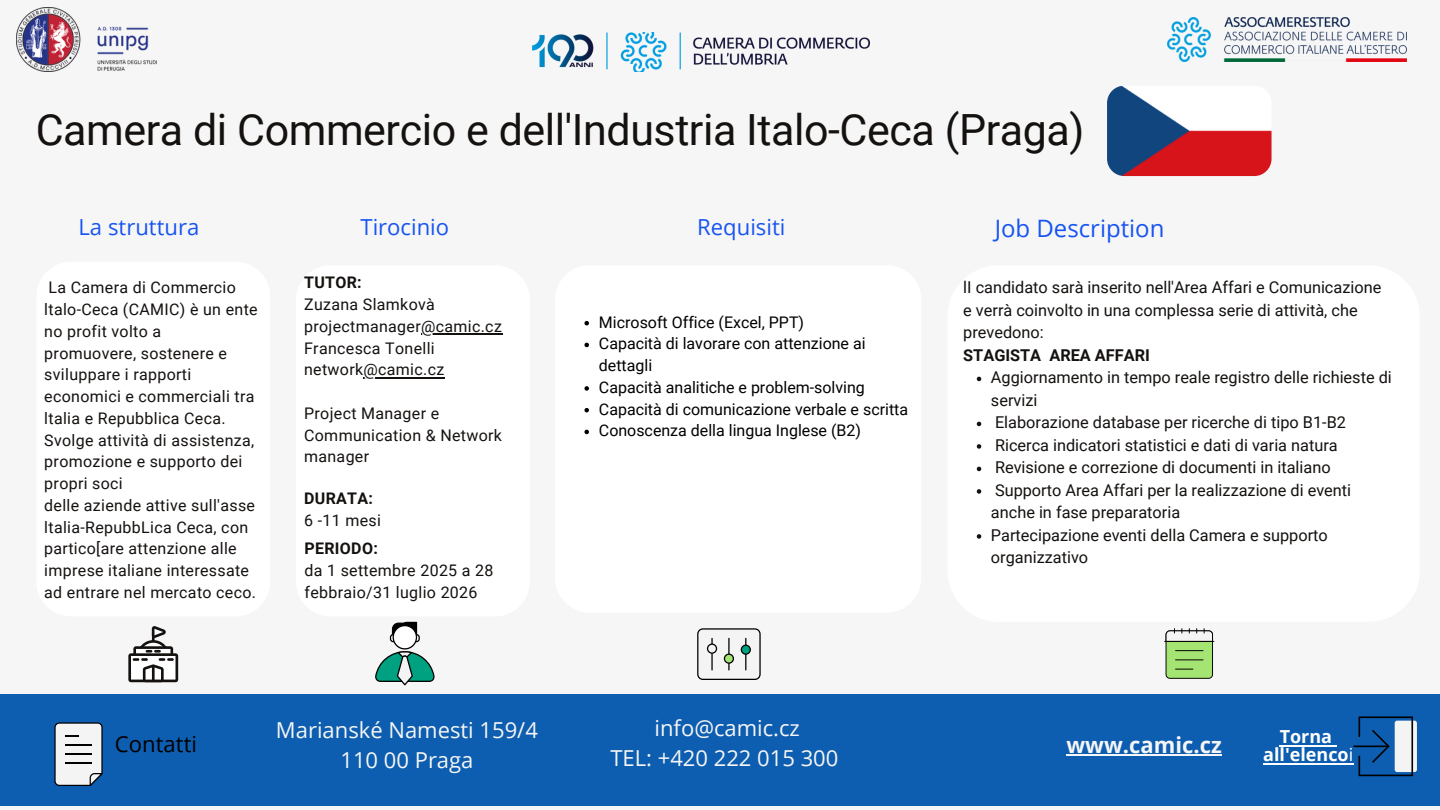
<style>
.page{position:relative;width:1440px;height:810px;background:#f6f6f6}
.page>*{position:absolute;margin:0;border:0;box-sizing:border-box;transform-origin:0 0}
.t1{font:43px "Roboto";letter-spacing:-.01em;color:#14110f}
.t2{font:24px "Open Sans";color:#1754f1}
.t3{font:22.1px "Open Sans";color:#1754f1}
.t4{font:22.1px "Open Sans";color:#000}
.t5{font:22px/30.8px "Open Sans";color:#f6f6f6;text-align:center}
.t6{font:700 22px "Open Sans";color:#f6f6f6}
.t7{font:700 18px/18px "Open Sans";color:#fff;text-align:center}
.t8{font:16.3px/22.5px "Roboto";color:#14110f}
.t9{font:16px/21.8px "Roboto";letter-spacing:.02em;color:#14110f}
.t10{font:16px/21.8px "Roboto";color:#000}
.t11{font:700 16px "Roboto";letter-spacing:.02em;color:#14110f}
.s1{font-weight:700}
.s2{font-weight:400}
</style>
<div class="page">
<div style="left:36px;top:262px;width:234px;height:354px;background:#fff;border-radius:34px"></div>
<div style="left:948px;top:265px;width:472px;height:357px;background:#fff;border-radius:51px"></div>
<div style="left:555px;top:265px;width:366px;height:348px;background:#fff;border-radius:34px"></div>
<div style="left:296px;top:265px;width:234px;height:351px;background:#fff;border-radius:34px"></div>
<div style="left:1px;top:694px;width:1439px;height:112px;background:#0d5eb0"></div>
<svg style="left:375px;top:622px;width:60px;height:63px"></svg>
<svg style="left:128px;top:626px;width:50px;height:56px"></svg>
<svg style="left:697px;top:628px;width:64px;height:52px"></svg>
<hr style="left:1164px;top:641px;width:50px;height:1px;background:#000">
<svg style="left:1166px;top:628px;width:47px;height:50px"></svg>
<svg style="left:54px;top:722px;width:48px;height:64px;background:#c7cacd"></svg>
<img style="left:1168px;top:18px;width:239px;height:43px">
<img style="left:17px;top:8px;width:139px;height:63px">
<div style="left:1395px;top:721px;width:22px;height:51px;background:linear-gradient(to bottom,#e9e9e9,#e9e9e9);border-radius:2px"></div>
<hr style="left:1353px;top:746px;width:36px;height:1px;background:#000">
<svg style="left:1359px;top:716px;width:54px;height:60px"></svg>
<hr style="left:1280px;top:745px;width:52px;height:1px;background:#fff">
<hr style="left:1263px;top:763px;width:86px;height:1px;background:#fff">
<img style="left:532px;top:32px;width:337px;height:39px">
<img style="left:1107px;top:86px;width:165px;height:90px;border-radius:17px">
<svg style="left:584px;top:321px;width:5px;height:4px"></svg>
<svg style="left:584px;top:343px;width:5px;height:4px"></svg>
<svg style="left:584px;top:386px;width:5px;height:5px"></svg>
<svg style="left:584px;top:408px;width:5px;height:4px"></svg>
<svg style="left:584px;top:430px;width:5px;height:4px"></svg>
<hr style="left:421px;top:333px;width:81px;height:2px;background:#14110f">
<hr style="left:364px;top:377px;width:81px;height:1px;background:#14110f">
<svg style="left:977px;top:377px;width:4px;height:4px"></svg>
<svg style="left:977px;top:422px;width:4px;height:4px"></svg>
<svg style="left:977px;top:444px;width:4px;height:5px"></svg>
<svg style="left:977px;top:467px;width:4px;height:4px"></svg>
<svg style="left:977px;top:489px;width:4px;height:5px"></svg>
<svg style="left:977px;top:534px;width:4px;height:5px"></svg>
<hr style="left:1066px;top:754px;width:156px;height:2px;background:#f6f6f6">
<h3 class="t1" style="left:36px;top:105px;width:1050px">Camera di Commercio e dell'Industria Italo-Ceca (Praga)</h3>
<p class="t3" style="left:79px;top:212px;width:122px">La struttura</p>
<p class="t3" style="left:360px;top:212px;width:90px">Tirocinio</p>
<h4 class="t3" style="left:697px;top:212px;width:90px">Requisiti</h4>
<p class="t2" style="left:995px;top:211px;width:171px">Job Description</p>
<h3 class="t9" style="left:44px;top:277px;width:215px">La Camera di Commercio ltalo-Ceca (CAMIC) è un ente no profit volto a</h3>
<p class="t9" style="left:44px;top:342px;width:212px">promuovere, sostenere e sviluppare i rapporti economici e commerciali tra ltalia e Repubblica Ceca.<br>Svolge attività di assistenza, promozione e supporto dei propri soci</p>
<p class="t9" style="left:44px;top:495px;width:212px">delle aziende attive sull'asse ltalia-RepubbLica Ceca, con partico[are attenzione alle</p>
<p class="t9" style="left:44px;top:560px;width:213px">imprese italiane interessate ad entrare nel mercato ceco.</p>
<p class="t11" style="left:304px;top:274px;width:59px">TUTOR:</p>
<p class="t9" style="left:304px;top:294px;width:132px">Zuzana Slamkovà</p>
<p class="t9" style="left:304px;top:316px;width:199px">projectmanager@camic.cz</p>
<p class="t9" style="left:304px;top:337px;width:132px">Francesca Tonelli</p>
<p class="t9" style="left:304px;top:359px;width:142px">network@camic.cz</p>
<p class="t9" style="left:304px;top:403px;width:137px">Project Manager e</p>
<p class="t9" style="left:304px;top:424px;width:199px">Communication &amp; Network manager</p>
<p class="t11" style="left:304px;top:489px;width:70px">DURATA:</p>
<p class="t9" style="left:304px;top:509px;width:78px">6 -11 mesi</p>
<p class="t11" style="left:304px;top:539px;width:75px">PERIODO:</p>
<p class="t9" style="left:304px;top:559px;width:190px">da 1 settembre 2025 a 28 febbraio/31 luglio 2026</p>
<p class="t10" style="left:599px;top:311px;width:207px">Microsoft Office (Excel, PPT)</p>
<p class="t10" style="left:599px;top:333px;width:268px">Capacità di lavorare con attenzione ai dettagli</p>
<h1 class="t10" style="left:599px;top:377px;width:268px">Capacità analitiche e problem-solving</h1>
<h3 class="t10" style="left:599px;top:398px;width:311px">Capacità di comunicazione verbale e scritta</h3>
<h3 class="t10" style="left:599px;top:420px;width:264px">Conoscenza della lingua Inglese (B2)</h3>
<p class="t4" style="left:115px;top:728px;width:84px">Contatti</p>
<p class="t5" style="left:276px;top:714px;width:263px">Marianské Namesti 159/4<br>110 00 Praga</p>
<p class="t5" style="left:610px;top:712px;width:230px">info@camic.cz<br>TEL: +420 222 015 300</p>
<p class="t8" style="left:963px;top:277px;width:420px">lI candidato sarà inserito nell'Area Affari e Comunicazione e verrà coinvolto in una complessa serie di attività, che prevedono:<br><span class="s1">STAGISTA AREA AFFARI</span></p>
<p class="t8" style="left:991px;top:367px;width:402px">Aggiornamento in tempo reale registro delle richieste di servizi</p>
<p class="t8" style="left:995px;top:412px;width:352px">Elaborazione database per ricerche di tipo B1-B2</p>
<p class="t8" style="left:995px;top:434px;width:344px">Ricerca indicatori statistici e dati di varia natura</p>
<p class="t8" style="left:995px;top:457px;width:337px">Revisione e correzione di documenti in italiano</p>
<p class="t8" style="left:991px;top:479px;width:362px">Supporto Area Affari per la realizzazione di eventi anche in fase preparatoria</p>
<p class="t8" style="left:991px;top:524px;width:338px">Partecipazione eventi della Camera e supporto organizzativo</p>
<p class="t6" style="left:1066px;top:729px;width:157px">www.camic.cz</p>
<p class="t7" style="left:1263px;top:727px;width:92px">Torna all'elenco<span class="s2">i</span></p>
</div>
